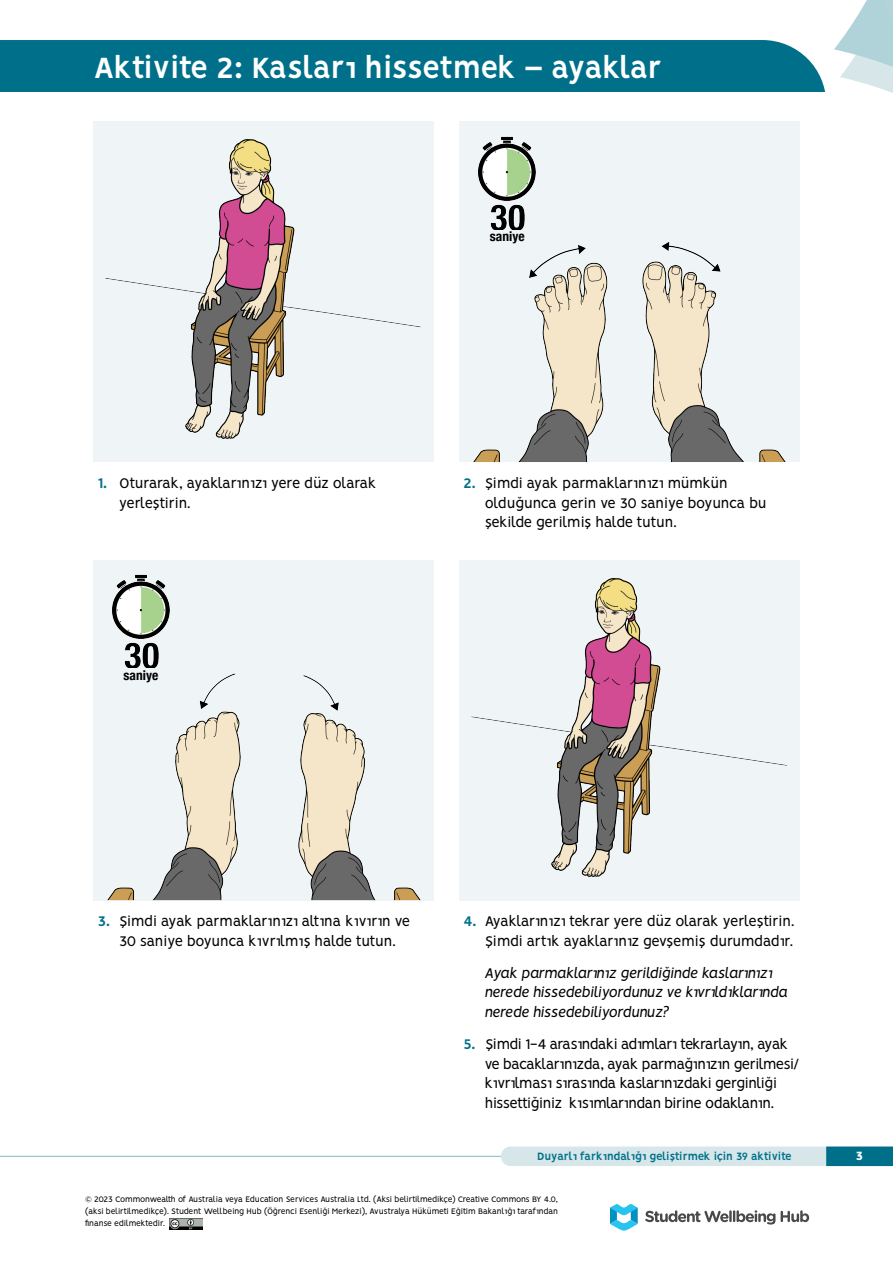
<style>
.page{position:relative;width:893px;height:1263px;background:#fff}
.page>*{position:absolute;margin:0;border:0;box-sizing:border-box;transform-origin:0 0}
.t1{font:700 33px "Vision";letter-spacing:-.03em;color:#fff}
.t2{font:15.75px/19.5px "Vision";letter-spacing:-.02em;color:#000}
.t3{font:italic 15.75px/19.5px "Vision";color:#000}
.t4{font:15.75px/19.5px "Vision";color:#000;text-align:center}
.t5{font:700 condensed 13.5px "Helvetica Neue";color:#000}
.t6{font:800 13.5px "Vision";color:#fff}
.t7{font:700 12px "Vision";color:#00708a}
.t8{font:9px/12px "Vision";letter-spacing:-.02em;color:#000;text-align:justify}
.s1{font-weight:700;color:#00708a}
</style>
<div class="page">
<hr style="left:0;top:1156px;width:893px;height:1px;background:#7ebcc6">
<div style="left:0;top:40px;width:826px;height:51px;background:#00708a"></div>
<div style="left:511px;top:1146px;width:382px;height:20px;background:#d6e6e9"></div>
<div style="left:826px;top:1146px;width:67px;height:20px;background:#00708a"></div>
<svg style="left:610px;top:1204px;width:28px;height:27px"></svg>
<svg style="left:645px;top:1210px;width:130px;height:14px"></svg>
<svg style="left:781px;top:1210px;width:28px;height:12px"></svg>
<svg style="left:834px;top:0;width:59px;height:93px"></svg>
<img style="left:170px;top:1218px;width:32px;height:11px">
<div style="left:94px;top:122px;width:340px;height:340px;background:#eff5f6"></div>
<img style="left:105px;top:139px;width:316px;height:300px">
<div style="left:459px;top:122px;width:340px;height:340px;background:#eff5f6"></div>
<img style="left:473px;top:242px;width:313px;height:220px">
<img style="left:473px;top:136px;width:77px;height:131px">
<div style="left:94px;top:560px;width:340px;height:340px;background:#eff5f6"></div>
<img style="left:107px;top:673px;width:314px;height:227px">
<img style="left:107px;top:574px;width:77px;height:131px">
<div style="left:459px;top:560px;width:340px;height:340px;background:#eff5f6"></div>
<img style="left:471px;top:578px;width:316px;height:299px">
<div style="left:482px;top:231px;width:50px;height:15px;background:#eff5f6"></div>
<div style="left:116px;top:669px;width:50px;height:15px;background:#eff5f6"></div>
<h1 class="t1" style="left:94px;top:48px;width:570px">Aktivite 2: Kasları hissetmek – ayaklar</h1>
<p class="t5" style="left:490px;top:228px;width:36px">saniye</p>
<p class="t2" style="left:119px;top:475px;width:259px;text-indent:-21px"><span class="s1">1.</span> Oturarak, ayaklarınızı yere düz olarak yerleştirin.</p>
<p class="t5" style="left:124px;top:667px;width:36px">saniye</p>
<p class="t2" style="left:485px;top:475px;width:283px;text-indent:-21px"><span class="s1">2.</span> Şimdi ayak parmaklarınızı mümkün olduğunca gerin ve 30 saniye boyunca bu şekilde gerilmiş halde tutun.</p>
<p class="t4" style="left:98px;top:913px;width:314px"><span class="s1">3.</span> Şimdi ayak parmaklarınızı altına kıvırın ve<br>30 saniye boyunca kıvrılmış halde tutun.</p>
<p class="t2" style="left:463px;top:913px;width:332px;text-align:right"><span class="s1">4.</span> Ayaklarınızı tekrar yere düz olarak yerleştirin.<br>Şimdi artık ayaklarınız gevşemiş durumdadır.</p>
<p class="t3" style="left:485px;top:963px;width:304px">Ayak parmaklarınız gerildiğinde kaslarınızı nerede hissedebiliyordunuz ve kıvrıldıklarında nerede hissedebiliyordunuz?</p>
<p class="t2" style="left:485px;top:1036px;width:316px;text-indent:-21px"><span class="s1">5.</span> Şimdi 1-4 arasındaki adımları tekrarlayın, ayak ve bacaklarınızda, ayak parmağınızın gerilmesi/ kıvrılması sırasında kaslarınızdaki gerginliği hissettiğiniz kısımlarından birine odaklanın.</p>
<p class="t7" style="left:537px;top:1149px;width:256px">Duyarlı farkındalığı geliştirmek için 39 aktivite</p>
<p class="t6" style="left:856px;top:1148px;width:9px">3</p>
<p class="t8" style="left:85px;top:1194px;width:475px">© 2023 Commonwealth of Australia veya Education Services Australia Ltd. (Aksi belirtilmedikçe) Creative Commons BY 4.0, (aksi belirtilmedikçe). Student Wellbeing Hub (Öğrenci Esenliği Merkezi), Avustralya Hükümeti Eğitim Bakanlığı tarafından finanse edilmektedir.</p>
</div>
